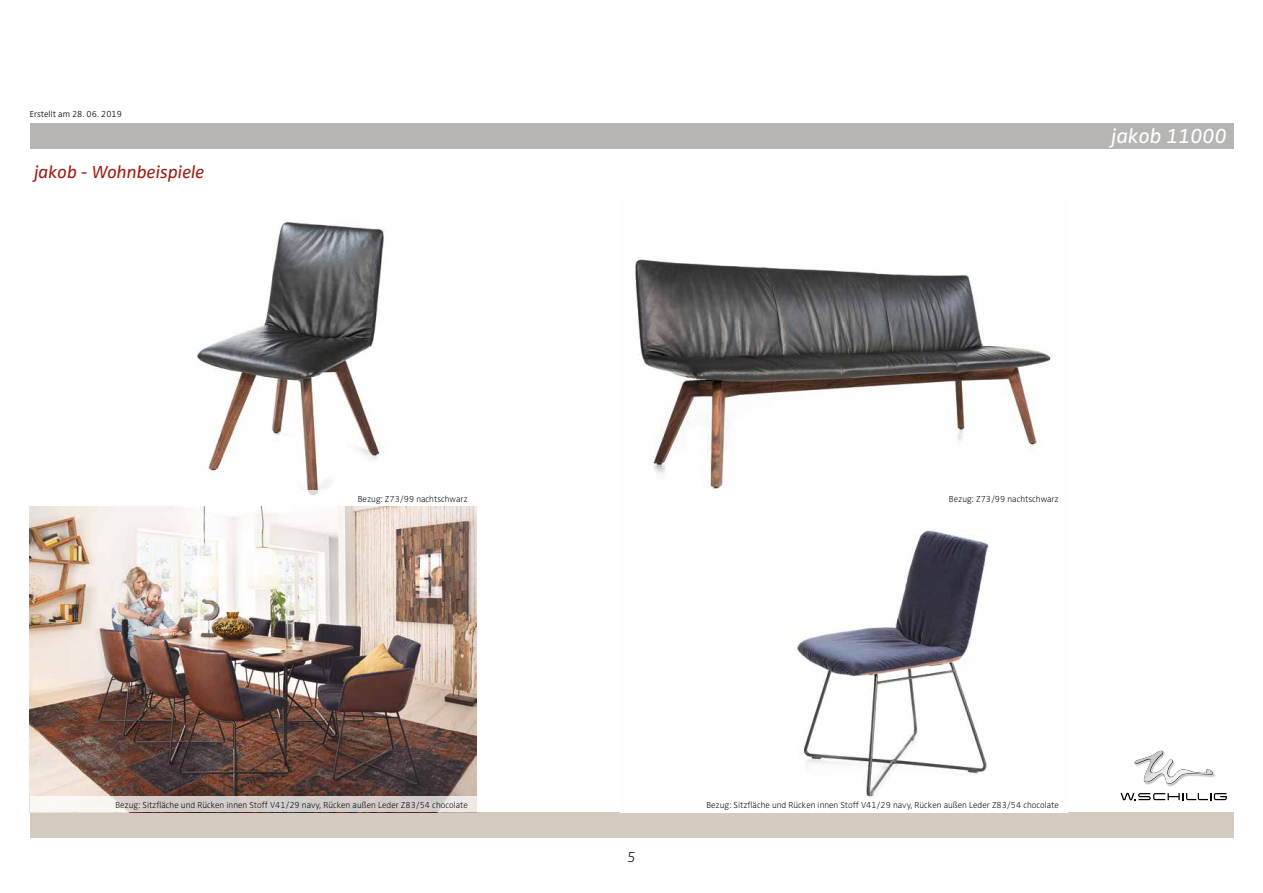
<style>
.page{position:relative;width:1263px;height:893px;background:#fff}
.page>*{position:absolute;margin:0;border:0;box-sizing:border-box;transform-origin:0 0}
.t1{font:italic 21px "Zwo Pro";color:#fff}
.t2{font:italic 18px "Zwo Pro";color:#9e1d12}
.t3{font:italic 300 expanded 15px "Zwo Pro";color:#000}
.t4{font:300 expanded 9px "Zwo Pro";color:#000}
.t5{font:300 9px "Zwo Pro";color:#000}
</style>
<div class="page">
<div style="left:30px;top:123px;width:1203px;height:26px;background:#b6b5b4"></div>
<div style="left:30px;top:812px;width:1203px;height:26px;background:#d5cabf"></div>
<svg style="left:1146px;top:750px;width:69px;height:35px"></svg>
<img style="left:1134px;top:751px;width:79px;height:33px">
<svg style="left:1120px;top:793px;width:107px;height:7px"></svg>
<img style="left:30px;top:222px;width:446px;height:574px">
<div style="left:30px;top:490px;width:446px;height:16px;background:#fff"></div>
<img style="left:635px;top:258px;width:416px;height:538px">
<div style="left:621px;top:490px;width:446px;height:16px;background:#fff"></div>
<svg style="left:30px;top:796px;width:446px;height:16px;fill:#d6cecc"></svg>
<p class="t5" style="left:30px;top:109px;width:94px">Erstellt am 28. 06. 2019</p>
<h2 class="t2" style="left:34px;top:161px;width:172px">jakob - Wohnbeispiele</h2>
<h1 class="t1" style="left:1111px;top:124px;width:117px">jakob 11000</h1>
<p class="t4" style="left:358px;top:493px;width:111px">Bezug: Z73/99 nachtschwarz</p>
<p class="t4" style="left:949px;top:493px;width:111px">Bezug: Z73/99 nachtschwarz</p>
<p class="t4" style="left:115px;top:800px;width:354px">Bezug: Sitzfläche und Rücken innen Stoff V41/29 navy, Rücken außen Leder Z83/54 chocolate</p>
<p class="t4" style="left:706px;top:800px;width:354px">Bezug: Sitzfläche und Rücken innen Stoff V41/29 navy, Rücken außen Leder Z83/54 chocolate</p>
<h3 class="t3" style="left:627px;top:848px;width:10px">5</h3>
</div>
